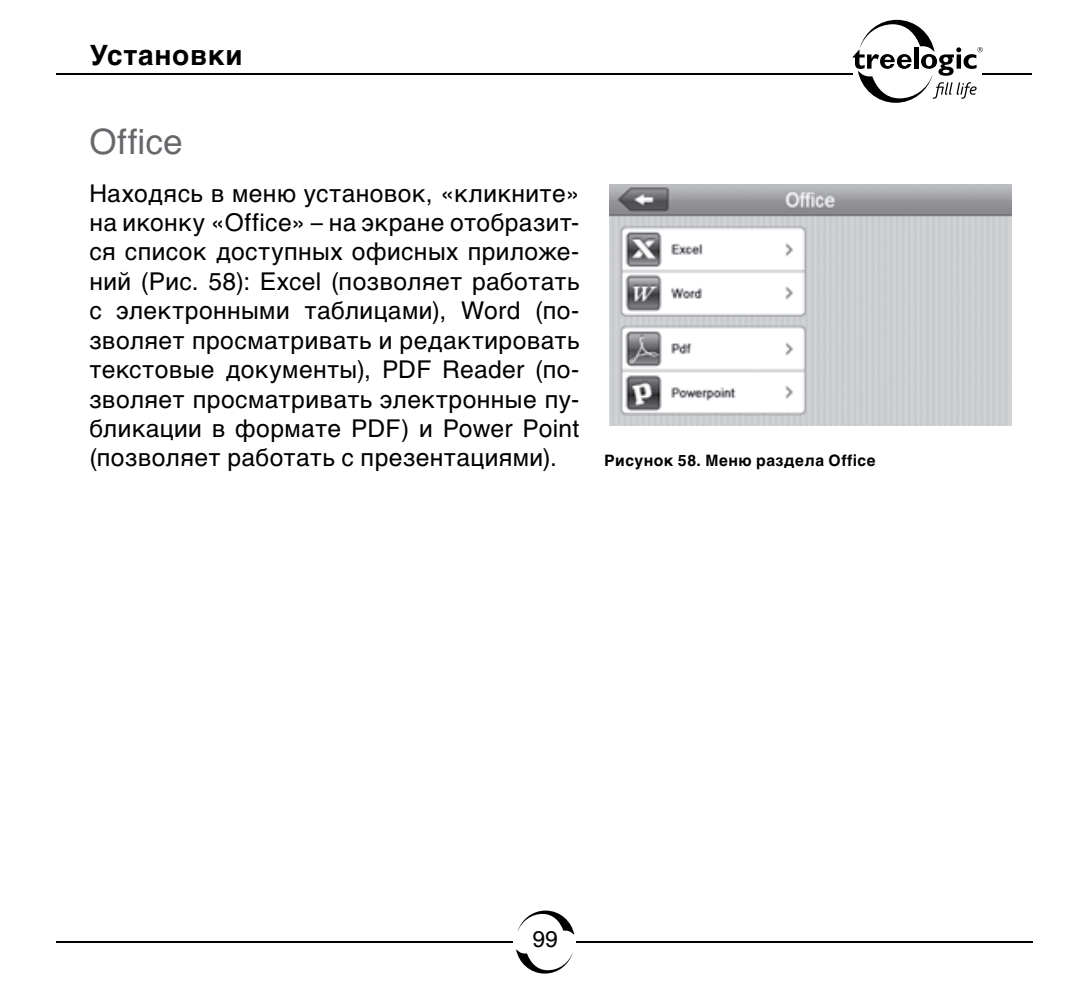
<style>
.page{position:relative;width:1092px;height:993px;background:#fff}
.page>*{position:absolute;margin:0;border:0;box-sizing:border-box;transform-origin:0 0}
.t1{font:35px "Helvetica C";color:#68676c}
.t2{font:700 28px "Helvetica C";letter-spacing:.025em;color:#000}
.t3{font:24.5px/29.4px "Helvetica C";letter-spacing:.015em;color:#000;text-align:justify}
.t4{font:22.75px "Helvetica C";color:#000}
.t5{font:700 15.75px "Helvetica C";letter-spacing:.035em;color:#000}
</style>
<div class="page">
<svg style="left:852px;top:20px;width:130px;height:83px"></svg>
<svg style="left:516px;top:949px;width:56px;height:24px"></svg>
<svg style="left:517px;top:910px;width:57px;height:24px"></svg>
<hr style="left:56px;top:940px;width:456px;height:2px;background:#000">
<hr style="left:576px;top:940px;width:456px;height:2px;background:#000">
<hr style="left:56px;top:73px;width:796px;height:2px;background:#000">
<hr style="left:981px;top:73px;width:50px;height:2px;background:#000">
<img style="left:609px;top:184px;width:402px;height:241px">
<p class="t2" style="left:89px;top:39px;width:155px">Установки</p>
<h1 class="t1" style="left:89px;top:122px;width:95px">Office</h1>
<p class="t3" style="left:89px;top:178px;width:491px">Находясь в меню установок, «кликните» на иконку «Office» – на экране отобразит&shy;ся список доступных офисных приложе&shy;ний (Рис. 58): Excel (позволяет работать с электронными таблицами), Word (по&shy;зволяет просматривать и редактировать текстовые документы), PDF Reader (по&shy;зволяет просматривать электронные пу&shy;бликации в формате PDF) и Power Point (позволяет работать с презентациями).</p>
<p class="t5" style="left:604px;top:451px;width:273px">Рисунок 58. Меню раздела Office</p>
<p class="t4" style="left:532px;top:926px;width:27px">99</p>
</div>
